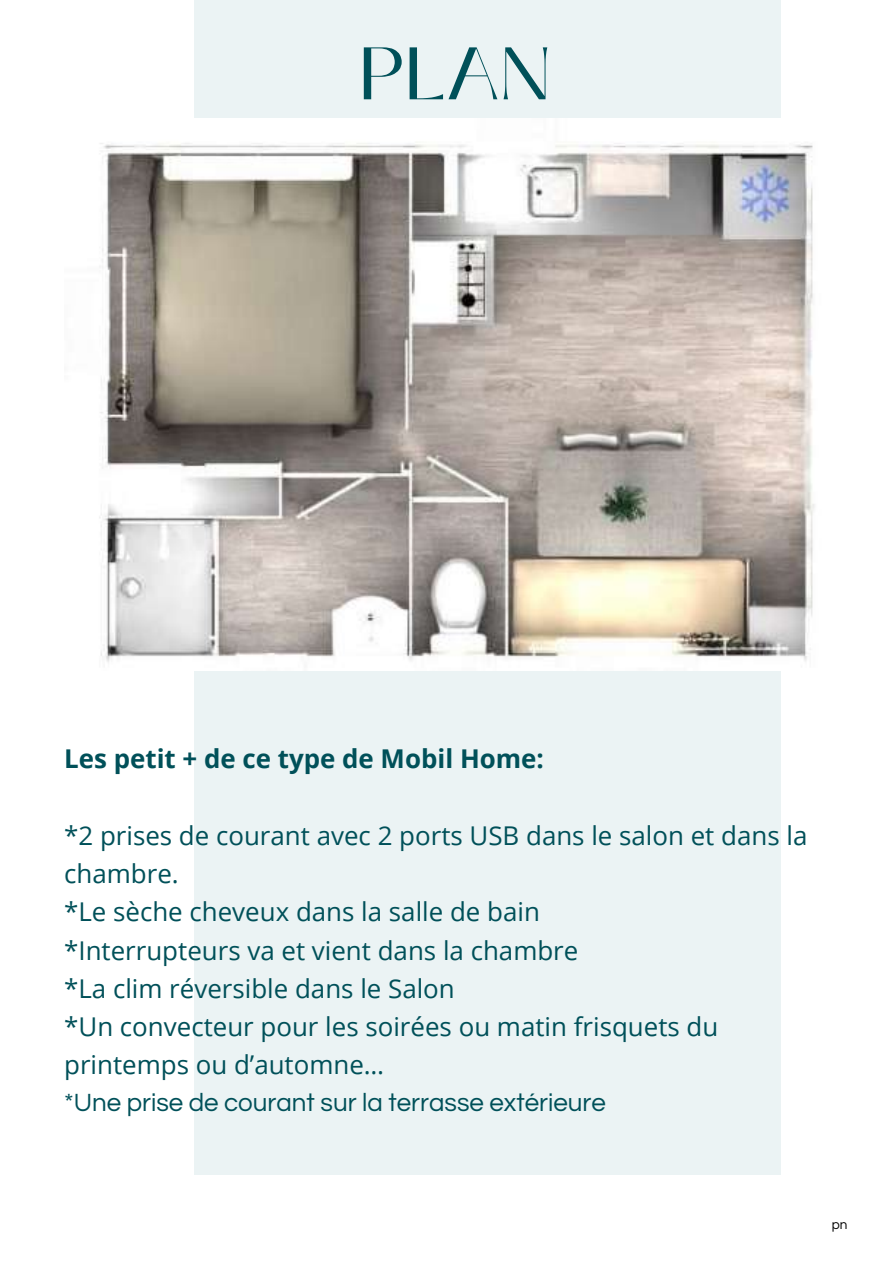
<style>
.page{position:relative;width:894px;height:1264px;background:#fff}
.page>*{position:absolute;margin:0;border:0;box-sizing:border-box;transform-origin:0 0}
.t1{font:73.95px "Black Mango";color:#005059}
.t2{font:25.95px/38.2px "Open Sans";color:#005059}
.t3{font:25.95px "Questrial";color:#005059}
.t4{font:700 25.95px "Open Sans";color:#005059}
.t5{font:13.5px "Questrial";color:#000}
</style>
<div class="page">
<div style="left:194px;top:0;width:586px;height:1174px;background:#ebf3f4"></div>
<img style="left:99px;top:119px;width:716px;height:551px">
<h1 class="t1" style="left:359px;top:18px;width:193px">PLAN</h1>
<p class="t4" style="left:64px;top:740px;width:481px">Les petit + de ce type de Mobil Home:</p>
<p class="t2" style="left:64px;top:815px;width:744px">*2 prises de courant avec 2 ports USB dans le salon et dans la chambre.<br>*Le sèche cheveux dans la salle de bain<br>*Interrupteurs va et vient dans la chambre<br>*La clim réversible dans le Salon<br>*Un convecteur pour les soirées ou matin frisquets du printemps ou d’automne…</p>
<p class="t3" style="left:64px;top:1089px;width:543px">*Une prise de courant sur la terrasse extérieure</p>
<p class="t5" style="left:831px;top:1217px;width:17px">pn</p>
</div>
